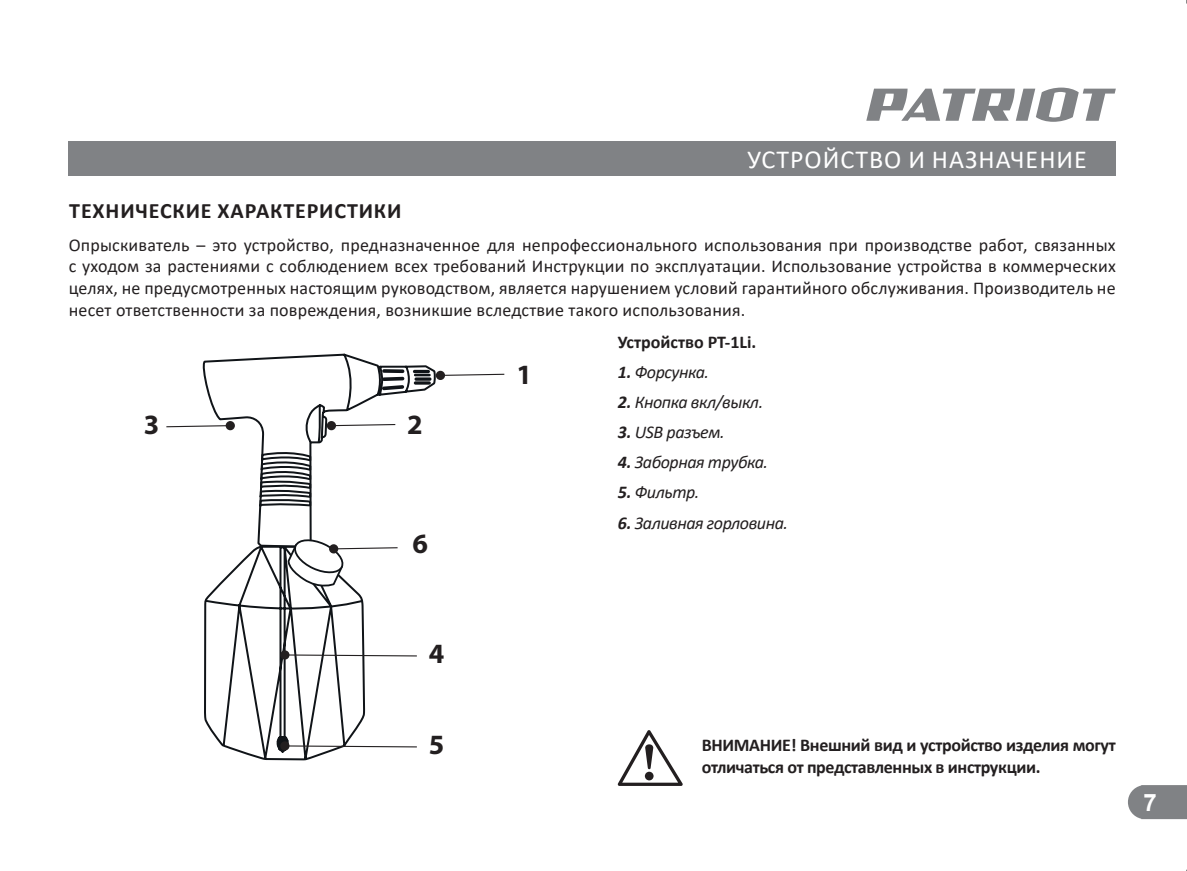
<style>
.page{position:relative;width:1187px;height:871px;background:#fff}
.page>*{position:absolute;margin:0;border:0;box-sizing:border-box;transform-origin:0 0}
.t1{font:700 28px "Myriad Pro";color:#231f20}
.t2{font:26px "Calibri";letter-spacing:.04em;color:#fff}
.t3{font:700 24px "Arial";color:#fff}
.t4{font:700 22px "Calibri";letter-spacing:.04em;color:#231f20}
.t5{font:18px/21.6px "Calibri";letter-spacing:.01em;color:#231f20;text-align:justify}
.t6{font:italic 18px "Calibri";letter-spacing:-.025em;color:#231f20}
.t7{font:700 18px/21.6px "Calibri";letter-spacing:-.02em;color:#231f20}
.t8{font:700 18px "Calibri";color:#231f20}
.s1{font-weight:700}
</style>
<div class="page">
<div style="left:69px;top:141px;width:1046px;height:34px;background:#808285"></div>
<svg style="left:1128px;top:785px;width:58px;height:34px;background:#88898c"></svg>
<svg style="left:866px;top:88px;width:249px;height:34px"></svg>
<svg style="left:202px;top:353px;width:236px;height:97px"></svg>
<div style="left:413px;top:370px;width:17px;height:3px;border:2px solid #101418"></div>
<div style="left:414px;top:377px;width:17px;height:4px;border:2px solid #101418"></div>
<div style="left:414px;top:381px;width:17px;height:4px;border:2px solid #101418"></div>
<svg style="left:381px;top:368px;width:24px;height:23px"></svg>
<svg style="left:413px;top:373px;width:18px;height:4px"></svg>
<svg style="left:204px;top:450px;width:162px;height:311px"></svg>
<svg style="left:617px;top:730px;width:66px;height:56px"></svg>
<svg style="left:289px;top:654px;width:128px;height:3px"></svg>
<div style="left:280px;top:650px;width:9px;height:9px;background:#231f20;border-radius:50%"></div>
<svg style="left:289px;top:745px;width:128px;height:3px"></svg>
<div style="left:280px;top:741px;width:9px;height:9px;background:#231f20;border-radius:50%"></div>
<svg style="left:166px;top:424px;width:60px;height:4px"></svg>
<div style="left:226px;top:421px;width:9px;height:9px;background:#231f20;border-radius:50%"></div>
<svg style="left:445px;top:373px;width:60px;height:3px"></svg>
<div style="left:436px;top:371px;width:9px;height:9px;background:#231f20;border-radius:50%"></div>
<svg style="left:336px;top:423px;width:60px;height:4px"></svg>
<div style="left:327px;top:421px;width:9px;height:9px;background:#231f20;border-radius:50%"></div>
<svg style="left:287px;top:536px;width:111px;height:56px"></svg>
<div style="left:329px;top:544px;width:9px;height:9px;background:#231f20;border-radius:50%"></div>
<h2 class="t2" style="left:747px;top:142px;width:341px">УСТРОЙСТВО И НАЗНАЧЕНИЕ</h2>
<p class="t4" style="left:69px;top:195px;width:334px">ТЕХНИЧЕСКИЕ ХАРАКТЕРИСТИКИ</p>
<p class="t5" style="left:69px;top:233px;width:1048px">Опрыскиватель – это устройство, предназначенное для непрофессионального использования при производстве работ, связанных с уходом за растениями с соблюдением всех требований Инструкции по эксплуатации. Использование устройства в коммерческих целях, не предусмотренных настоящим руководством, является нарушением условий гарантийного обслуживания. Производитель не несет ответственности за повреждения, возникшие вследствие такого использования.</p>
<p class="t8" style="left:617px;top:329px;width:140px">Устройство PT-1Li.</p>
<p class="t6" style="left:617px;top:359px;width:93px"><span class="s1">1.</span> Форсунка.</p>
<p class="t6" style="left:617px;top:390px;width:147px"><span class="s1">2.</span> Кнопка вкл/выкл.</p>
<p class="t6" style="left:617px;top:420px;width:108px"><span class="s1">3.</span> USB разъем.</p>
<p class="t6" style="left:617px;top:450px;width:152px"><span class="s1">4.</span> Заборная трубка.</p>
<p class="t6" style="left:617px;top:480px;width:83px"><span class="s1">5.</span> Фильтр.</p>
<p class="t6" style="left:617px;top:510px;width:172px"><span class="s1">6.</span> Заливная горловина.</p>
<h1 class="t1" style="left:516px;top:358px;width:17px">1</h1>
<h1 class="t1" style="left:144px;top:408px;width:17px">3</h1>
<h1 class="t1" style="left:407px;top:408px;width:17px">2</h1>
<h1 class="t1" style="left:412px;top:527px;width:17px">6</h1>
<h1 class="t1" style="left:429px;top:637px;width:17px">4</h1>
<h1 class="t1" style="left:429px;top:728px;width:17px">5</h1>
<p class="t7" style="left:701px;top:734px;width:415px">ВНИМАНИЕ! Внешний вид и устройство изделия могут отличаться от представленных в инструкции.</p>
<h3 class="t3" style="left:1143px;top:788px;width:15px">7</h3>
</div>
